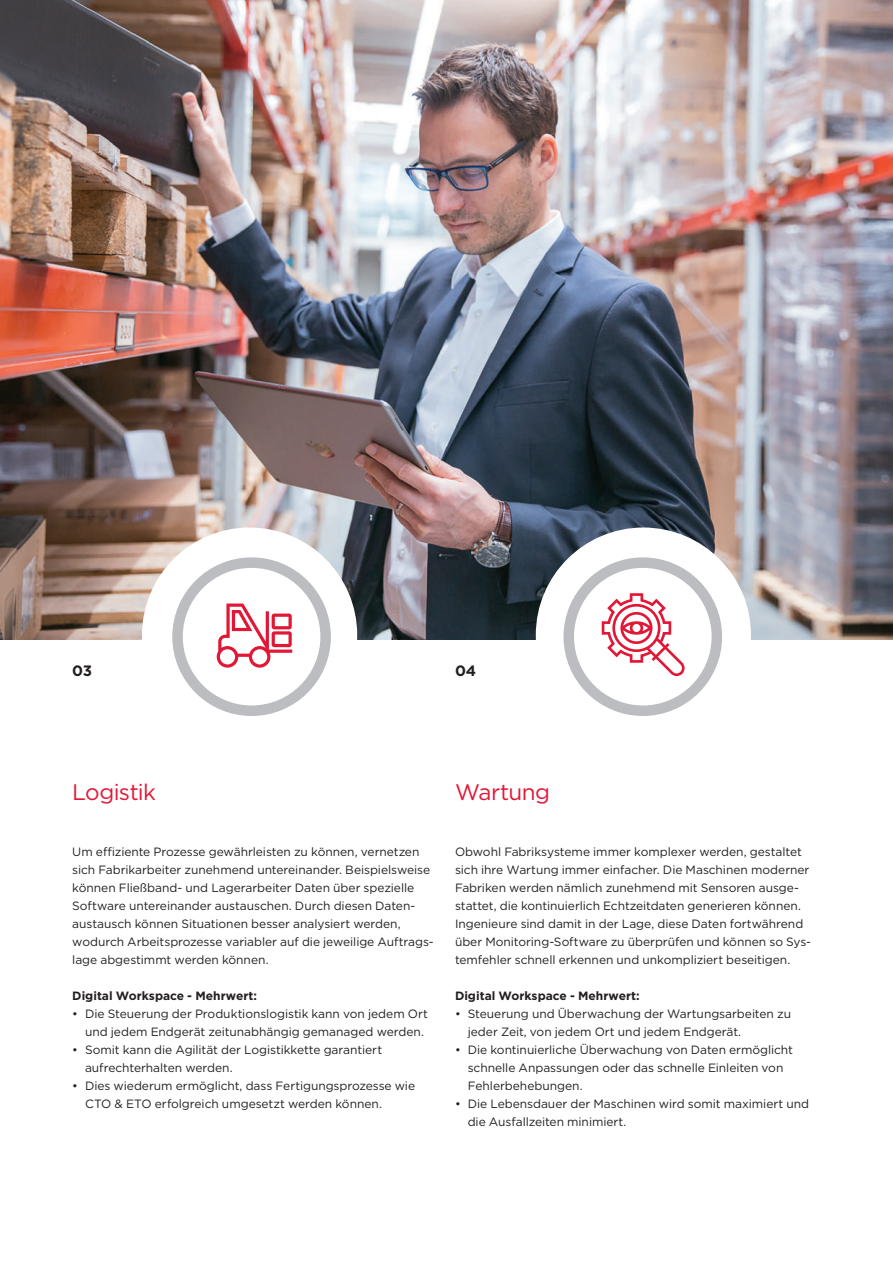
<style>
.page{position:relative;width:893px;height:1263px;background:#fff}
.page>*{position:absolute;margin:0;border:0;box-sizing:border-box;transform-origin:0 0}
.t1{font:22.5px "Gotham";letter-spacing:-.025em;color:#e21736}
.t2{font:700 15px "Gotham";color:#231f20}
.t3{font:12px/18px "Gotham";letter-spacing:-.005em;color:#231f20}
.t4{font:700 12px "Gotham";color:#231f20}
</style>
<div class="page">
<img style="left:0;top:0;width:893px;height:640px">
<div style="left:142px;top:527px;width:215px;height:216px;background:#fff;border-radius:50%"></div>
<div style="left:536px;top:527px;width:215px;height:216px;background:#fff;border-radius:50%"></div>
<div style="left:172px;top:557px;width:159px;height:159px;border:10px solid #bcbdc0;border-radius:50%"></div>
<svg style="left:569px;top:563px;width:148px;height:148px"></svg>
<div style="left:563px;top:557px;width:159px;height:159px;border:10px solid #bcbdc0;border-radius:50%"></div>
<svg style="left:602px;top:593px;width:83px;height:83px"></svg>
<svg style="left:217px;top:603px;width:75px;height:65px"></svg>
<p class="t2" style="left:72px;top:661px;width:21px">03</p>
<p class="t2" style="left:455px;top:661px;width:23px">04</p>
<h1 class="t1" style="left:72px;top:778px;width:85px">Logistik</h1>
<p class="t3" style="left:72px;top:842px;width:363px">Um effiziente Prozesse gewährleisten zu können, vernetzen sich Fabrikarbeiter zunehmend untereinander. Beispielsweise können Fließband- und Lagerarbeiter Daten über spezielle Software untereinander austauschen. Durch diesen Daten&shy;austausch können Situationen besser analysiert werden, wodurch Arbeitsprozesse variabler auf die jeweilige Auftrags&shy;lage abgestimmt werden können.</p>
<p class="t4" style="left:72px;top:988px;width:186px">Digital Workspace - Mehrwert:</p>
<p class="t3" style="left:85px;top:1004px;width:344px;text-indent:-13px">• Die Steuerung der Produktionslogistik kann von jedem Ort und jedem Endgerät zeitunabhängig gemanaged werden.</p>
<p class="t3" style="left:85px;top:1040px;width:299px;text-indent:-13px">• Somit kann die Agilität der Logistikkette garantiert aufrechterhalten werden.</p>
<p class="t3" style="left:85px;top:1076px;width:332px;text-indent:-13px">• Dies wiederum ermöglicht, dass Fertigungsprozesse wie<br>CTO &amp; ETO erfolgreich umgesetzt werden können.</p>
<h1 class="t1" style="left:455px;top:778px;width:96px">Wartung</h1>
<p class="t3" style="left:455px;top:842px;width:357px">Obwohl Fabriksysteme immer komplexer werden, gestaltet sich ihre Wartung immer einfacher. Die Maschinen moderner Fabriken werden nämlich zunehmend mit Sensoren ausge&shy;stattet, die kontinuierlich Echtzeitdaten generieren können.<br>Ingenieure sind damit in der Lage, diese Daten fortwährend über Monitoring-Software zu überprüfen und können so Sys&shy;temfehler schnell erkennen und unkompliziert beseitigen.</p>
<p class="t4" style="left:455px;top:988px;width:186px">Digital Workspace - Mehrwert:</p>
<p class="t3" style="left:468px;top:1004px;width:325px;text-indent:-13px">• Steuerung und Überwachung der Wartungsarbeiten zu jeder Zeit, von jedem Ort und jedem Endgerät.</p>
<p class="t3" style="left:468px;top:1040px;width:327px;text-indent:-13px">• Die kontinuierliche Überwachung von Daten ermöglicht schnelle Anpassungen oder das schnelle Einleiten von<br>Fehlerbehebungen.</p>
<p class="t3" style="left:468px;top:1094px;width:343px;text-indent:-13px">• Die Lebensdauer der Maschinen wird somit maximiert und die Ausfallzeiten minimiert.</p>
</div>
